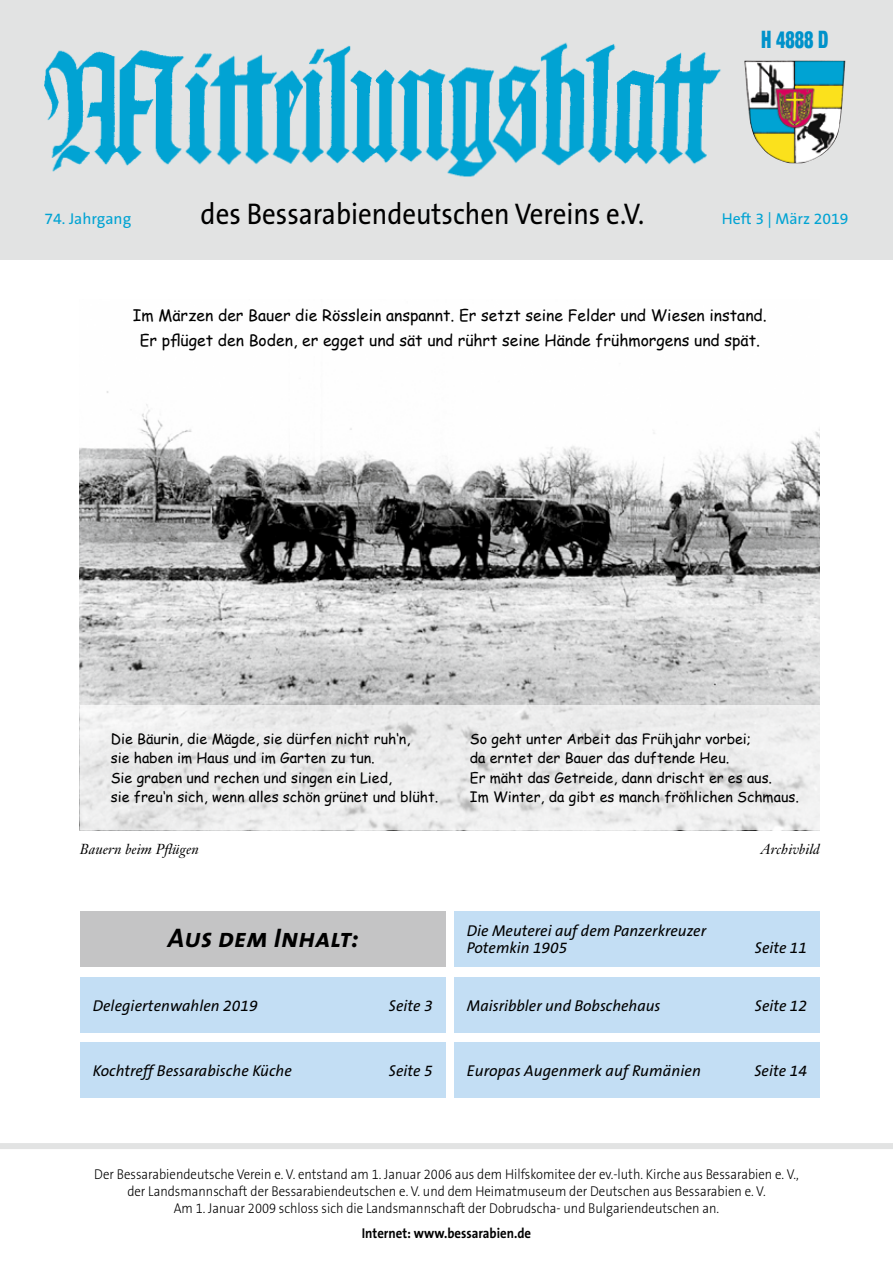
<style>
.page{position:relative;width:893px;height:1263px;background:#fff}
.page>*{position:absolute;margin:0;border:0;box-sizing:border-box;transform-origin:0 0}
.t1{font:30px "The Sans B5 Plain";color:#000;scale:.9 1}
.t2{font:italic 27px "The Sans Bold Caps";color:#000}
.t3{font:900 condensed 24px "Helvetica Neue";color:#0092ca;scale:.75 1}
.t4{font:italic 15.75px/17.2px "The Sans B5 Plain";color:#000}
.t5{font:15.75px/25.5px "Comic Sans MS";color:#000;text-align:center}
.t6{font:15.75px "The Sans B5 Plain";color:#00a3d3}
.t7{font:14.25px/19.5px "Comic Sans MS";color:#000}
.t8{font:300 14.25px/17.1px "The Sans B3";color:#000;text-align:center;scale:.9 1}
.t9{font:700 14.25px "The Sans B7";color:#000;scale:.9 1}
.t10{font:italic 14.25px "Janson Text";letter-spacing:.005em;color:#000}
</style>
<div class="page">
<img style="left:80px;top:391px;width:740px;height:315px">
<svg style="left:80px;top:706px;width:740px;height:124px;fill:#ededed"></svg>
<div style="left:0;top:0;width:893px;height:260px;background:#e2e3e3"></div>
<img style="left:44px;top:42px;width:677px;height:135px">
<img style="left:744px;top:60px;width:101px;height:103px">
<div style="left:0;top:1143px;width:893px;height:6px;background:#e2e3e3"></div>
<div style="left:80px;top:911px;width:366px;height:55px;background:#c4c4c5"></div>
<div style="left:454px;top:911px;width:366px;height:55px;background:#c3def4"></div>
<div style="left:80px;top:1043px;width:366px;height:55px;background:#c3def4"></div>
<div style="left:80px;top:977px;width:366px;height:55px;background:#c3def4"></div>
<div style="left:454px;top:977px;width:366px;height:55px;background:#c3def4"></div>
<div style="left:454px;top:1043px;width:366px;height:55px;background:#c3def4"></div>
<h3 class="t3" style="left:761px;top:19px;width:91px">H 4888 D</h3>
<p class="t6" style="left:45px;top:211px;width:88px">74. Jahrgang</p>
<h1 class="t1" style="left:201px;top:198px;width:495px">des Bessarabiendeutschen Vereins e.V.</h1>
<p class="t6" style="left:722px;top:211px;width:128px">Heft 3 | März 2019</p>
<p class="t5" style="left:133px;top:302px;width:635px">Im Märzen der Bauer die Rösslein anspannt. Er setzt seine Felder und Wiesen instand.<br>Er pflüget den Boden, er egget und sät und rührt seine Hände frühmorgens und spät.</p>
<p class="t7" style="left:111px;top:728px;width:329px">Die Bäurin, die Mägde, sie dürfen nicht ruh‘n,<br>sie haben im Haus und im Garten zu tun.<br>Sie graben und rechen und singen ein Lied,<br>sie freu‘n sich, wenn alles schön grünet und blüht.</p>
<p class="t7" style="left:470px;top:728px;width:330px">So geht unter Arbeit das Frühjahr vorbei;<br>da erntet der Bauer das duftende Heu.<br>Er mäht das Getreide, dann drischt er es aus.<br>Im Winter, da gibt es manch fröhlichen Schmaus.</p>
<p class="t10" style="left:80px;top:840px;width:121px">Bauern beim Pflügen</p>
<p class="t10" style="left:761px;top:840px;width:60px">Archivbild</p>
<h2 class="t2" style="left:168px;top:915px;width:192px">Aus dem Inhalt:</h2>
<p class="t4" style="left:467px;top:923px;width:241px">Die Meuterei auf dem Panzerkreuzer<br>Potemkin 1905</p>
<p class="t4" style="left:755px;top:940px;width:54px">Seite 11</p>
<p class="t4" style="left:93px;top:997px;width:167px">Delegiertenwahlen 2019</p>
<p class="t4" style="left:389px;top:997px;width:46px">Seite 3</p>
<p class="t4" style="left:467px;top:997px;width:195px">Maisribbler und Bobschehaus</p>
<p class="t4" style="left:755px;top:997px;width:54px">Seite 12</p>
<p class="t4" style="left:93px;top:1063px;width:201px">Kochtreff Bessarabische Küche</p>
<p class="t4" style="left:389px;top:1063px;width:46px">Seite 5</p>
<p class="t4" style="left:467px;top:1063px;width:235px">Europas Augenmerk auf Rumänien</p>
<p class="t4" style="left:754px;top:1063px;width:54px">Seite 14</p>
<p class="t8" style="left:94px;top:1166px;width:784px">Der Bessarabiendeutsche Verein e. V. entstand am 1. Januar 2006 aus dem Hilfskomitee der ev.-luth. Kirche aus Bessarabien e. V., der Landsmannschaft der Bessarabiendeutschen e. V. und dem Heimatmuseum der Deutschen aus Bessarabien e. V.<br>Am 1. Januar 2009 schloss sich die Landsmannschaft der Dobrudscha- und Bulgariendeutschen an.</p>
<p class="t9" style="left:362px;top:1225px;width:190px">Internet: www.bessarabien.de</p>
</div>
